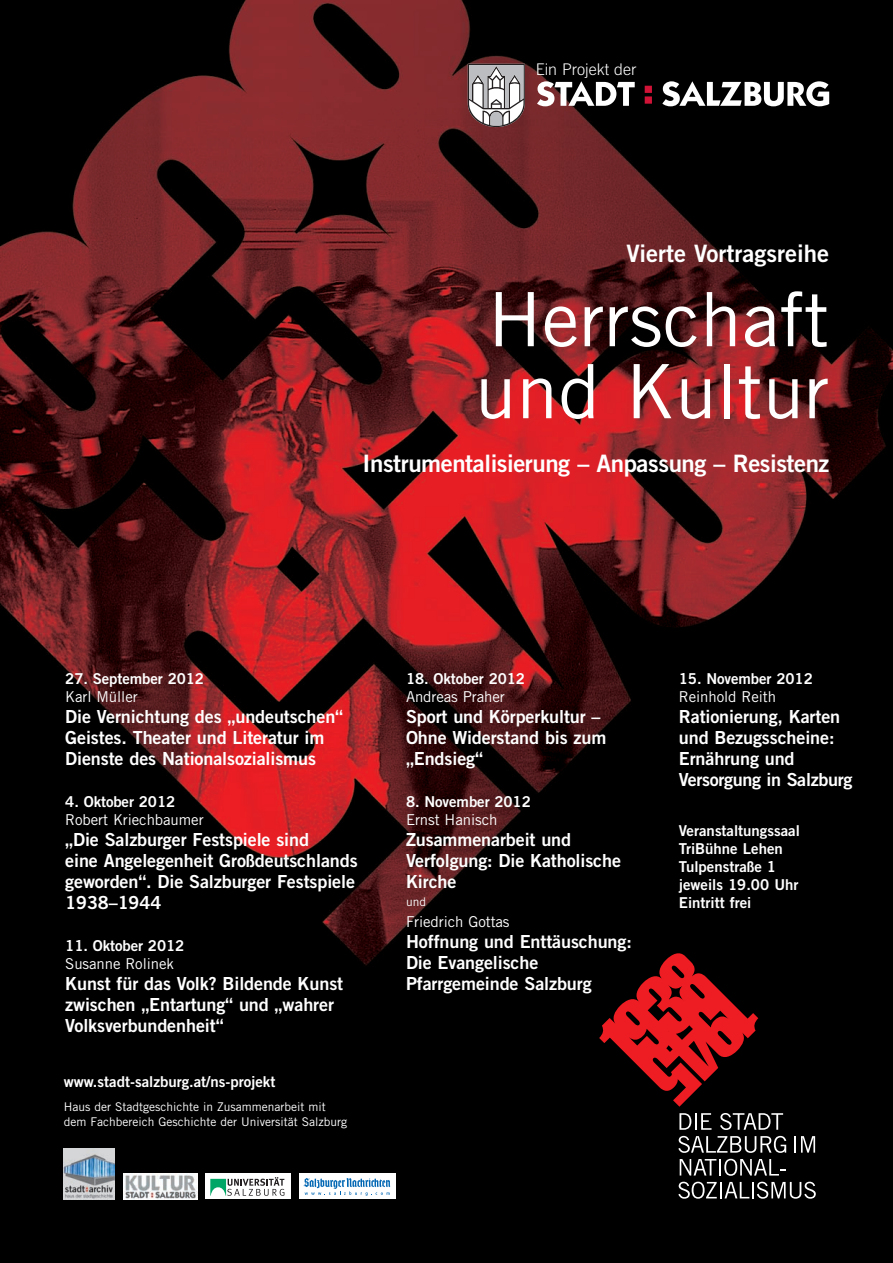
<style>
.page{position:relative;width:893px;height:1263px;background:#000}
.page>*{position:absolute;margin:0;border:0;box-sizing:border-box;transform-origin:0 0}
.t1{font:75px/72px "Trade Gothic";color:#fff}
.t2{font:24px "Trade Gothic Bold Two";letter-spacing:-.02em;color:#fff}
.t3{font:24px "Trade Gothic Bold Two";color:#fff}
.t4{font:18px/21px "Trade Gothic Bold Two";letter-spacing:-.005em;color:#fff}
.t5{font:300 16.05px "Trade Gothic";color:#fff}
.t6{font:15px/18px "Trade Gothic Bold Two";color:#fff}
.t7{font:15px "Trade Gothic";letter-spacing:-.005em;color:#fff}
.t8{font:12px/15px "Trade Gothic";color:#fff}
</style>
<div class="page">
<img style="left:0;top:0;width:893px;height:966px">
<svg style="left:679px;top:1113px;width:32px;height:17px"></svg>
<svg style="left:720px;top:1113px;width:63px;height:17px"></svg>
<svg style="left:678px;top:1136px;width:108px;height:17px"></svg>
<svg style="left:794px;top:1136px;width:21px;height:17px"></svg>
<svg style="left:678px;top:1182px;width:138px;height:17px"></svg>
<svg style="left:599px;top:953px;width:159px;height:154px"></svg>
<svg style="left:680px;top:1159px;width:106px;height:17px"></svg>
<svg style="left:468px;top:64px;width:57px;height:63px;background:#aea8a9"></svg>
<svg style="left:537px;top:81px;width:98px;height:25px"></svg>
<svg style="left:645px;top:86px;width:7px;height:18px"></svg>
<svg style="left:662px;top:81px;width:167px;height:25px"></svg>
<img style="left:123px;top:1174px;width:74px;height:25px">
<img style="left:64px;top:1148px;width:51px;height:51px">
<div style="left:206px;top:1174px;width:85px;height:25px;background:#fff"></div>
<svg style="left:210px;top:1177px;width:74px;height:19px"></svg>
<div style="left:299px;top:1174px;width:97px;height:25px;background:#fff"></div>
<svg style="left:303px;top:1178px;width:87px;height:18px"></svg>
<p class="t5" style="left:536px;top:64px;width:102px">Ein Projekt der</p>
<h2 class="t3" style="left:626px;top:245px;width:204px">Vierte Vortragsreihe</h2>
<h1 class="t1" style="left:475px;top:290px;width:356px">Herrschaft und Kultur</h1>
<h2 class="t2" style="left:363px;top:455px;width:468px">Instrumentalisierung – Anpassung – Resistenz</h2>
<p class="t6" style="left:65px;top:671px;width:140px">27. September 2012</p>
<p class="t7" style="left:65px;top:691px;width:74px">Karl Müller</p>
<p class="t4" style="left:65px;top:708px;width:279px">Die Vernichtung des „undeutschen“<br>Geistes. Theater und Literatur im<br>Dienste des Nationalsozialismus</p>
<p class="t6" style="left:65px;top:794px;width:111px">4. Oktober 2012</p>
<p class="t7" style="left:65px;top:814px;width:140px">Robert Kriechbaumer</p>
<p class="t4" style="left:65px;top:831px;width:294px">„Die Salzburger Festspiele sind<br>eine Angelegenheit Großdeutschlands geworden“. Die Salzburger Festspiele<br>1938–1944</p>
<p class="t6" style="left:65px;top:938px;width:121px">11. Oktober 2012</p>
<p class="t7" style="left:65px;top:958px;width:110px">Susanne Rolinek</p>
<p class="t4" style="left:65px;top:975px;width:279px">Kunst für das Volk? Bildende Kunst zwischen „Entartung“ und „wahrer<br>Volksverbundenheit“</p>
<p class="t6" style="left:64px;top:1074px;width:213px">www.stadt-salzburg.at/ns-projekt</p>
<p class="t8" style="left:64px;top:1101px;width:285px">Haus der Stadtgeschichte in Zusammenarbeit mit dem Fachbereich Geschichte der Universität Salzburg</p>
<p class="t6" style="left:406px;top:671px;width:121px">18. Oktober 2012</p>
<p class="t7" style="left:406px;top:691px;width:100px">Andreas Praher</p>
<p class="t4" style="left:406px;top:708px;width:202px">Sport und Körperkultur –<br>Ohne Widerstand bis zum „Endsieg“</p>
<p class="t6" style="left:406px;top:794px;width:126px">8. November 2012</p>
<p class="t7" style="left:406px;top:814px;width:93px">Ernst Hanisch</p>
<p class="t4" style="left:406px;top:831px;width:217px">Zusammenarbeit und<br>Verfolgung: Die Katholische<br>Kirche</p>
<p class="t7" style="left:406px;top:916px;width:105px">Friedrich Gottas</p>
<p class="t4" style="left:406px;top:933px;width:227px">Hoffnung und Enttäuschung:<br>Die Evangelische<br>Pfarrgemeinde Salzburg</p>
<p class="t6" style="left:679px;top:671px;width:135px">15. November 2012</p>
<p class="t7" style="left:679px;top:691px;width:99px">Reinhold Reith</p>
<p class="t4" style="left:679px;top:708px;width:175px">Rationierung, Karten und Bezugsscheine:<br>Ernährung und<br>Versorgung in Salzburg</p>
<p class="t6" style="left:679px;top:823px;width:123px">Veranstaltungssaal<br>TriBühne Lehen<br>Tulpenstraße 1 jeweils 19.00 Uhr</p>
<p class="t8" style="left:406px;top:895px;width:22px">und</p>
<p class="t6" style="left:679px;top:895px;width:74px">Eintritt frei</p>
</div>
